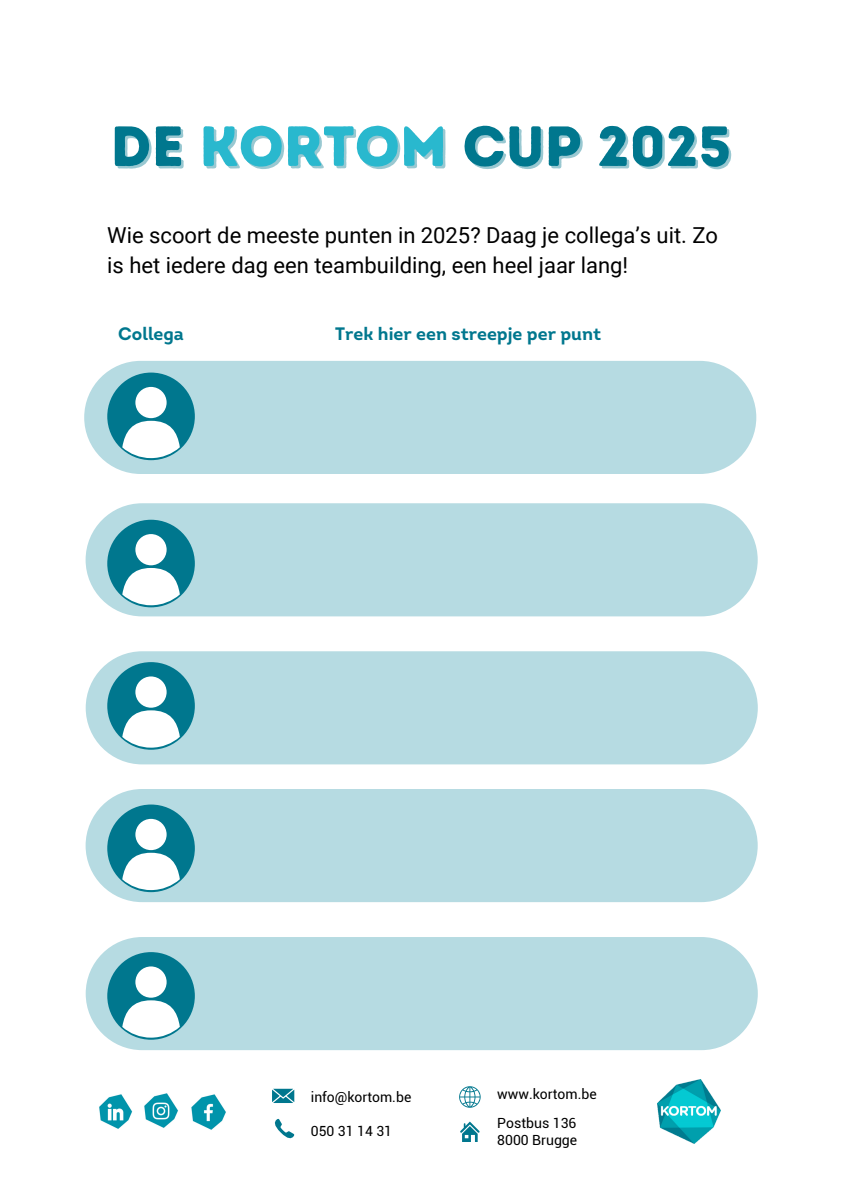
<style>
.page{position:relative;width:842px;height:1191px;background:#fff}
.page>*{position:absolute;margin:0;border:0;box-sizing:border-box;transform-origin:0 0}
.t1{font:56.5px "Intro Rust Base";color:#00778e}
.t2{font:22px/30.8px "Roboto";color:#000}
.t3{font:700 18px "Intro";color:#00778e}
.t4{font:14px "Roboto";color:#000}
.s1{color:rgb(0 119 142/.4)}
.s2{color:#29b8ce}
</style>
<div class="page">
<div style="left:86px;top:789px;width:672px;height:113px;background:#b6dbe2"></div>
<div style="left:86px;top:937px;width:672px;height:113px;background:#b6dbe2"></div>
<div style="left:86px;top:503px;width:672px;height:113px;background:#b6dbe2"></div>
<div style="left:86px;top:651px;width:672px;height:113px;background:#b6dbe2"></div>
<div style="left:84px;top:361px;width:672px;height:113px;background:#b6dbe2"></div>
<div style="left:107px;top:372px;width:88px;height:88px;background:#00778e;border-radius:50%"></div>
<svg style="left:113px;top:378px;width:75px;height:80px"></svg>
<svg style="left:107px;top:519px;width:88px;height:88px"></svg>
<svg style="left:113px;top:524px;width:76px;height:81px"></svg>
<div style="left:107px;top:662px;width:88px;height:87px;background:#00778e;border-radius:50%"></div>
<svg style="left:113px;top:670px;width:76px;height:77px"></svg>
<div style="left:107px;top:804px;width:88px;height:88px;background:#00778e;border-radius:50%"></div>
<svg style="left:113px;top:810px;width:75px;height:80px"></svg>
<div style="left:107px;top:952px;width:88px;height:87px;background:#00778e;border-radius:50%"></div>
<svg style="left:113px;top:956px;width:75px;height:81px"></svg>
<img style="left:658px;top:1079px;width:62px;height:63px">
<svg style="left:272px;top:1088px;width:22px;height:14px"></svg>
<svg style="left:274px;top:1118px;width:20px;height:21px"></svg>
<img style="left:99px;top:1094px;width:34px;height:35px">
<img style="left:144px;top:1093px;width:34px;height:35px">
<img style="left:191px;top:1094px;width:35px;height:36px">
<svg style="left:459px;top:1086px;width:22px;height:21px"></svg>
<svg style="left:460px;top:1121px;width:19px;height:20px"></svg>
<h2 class="t1" style="left:113px;top:112px;width:620px"><span class="s1">DE</span> <span class="s2">KORTOM</span> CUP 2025</h2>
<h3 class="t2" style="left:107px;top:219px;width:612px">Wie scoort de meeste punten in 2025? Daag je collega’s uit. Zo is het iedere dag een teambuilding, een heel jaar lang!</h3>
<p class="t3" style="left:118px;top:326px;width:67px">Collega</p>
<p class="t3" style="left:335px;top:326px;width:268px">Trek hier een streepje per punt</p>
<p class="t4" style="left:311px;top:1088px;width:102px">info@kortom.be</p>
<p class="t4" style="left:311px;top:1122px;width:83px">050 31 14 31</p>
<p class="t4" style="left:497px;top:1085px;width:101px">www.kortom.be</p>
<p class="t4" style="left:497px;top:1114px;width:81px">Postbus 136</p>
<p class="t4" style="left:497px;top:1131px;width:81px">8000 Brugge</p>
</div>
